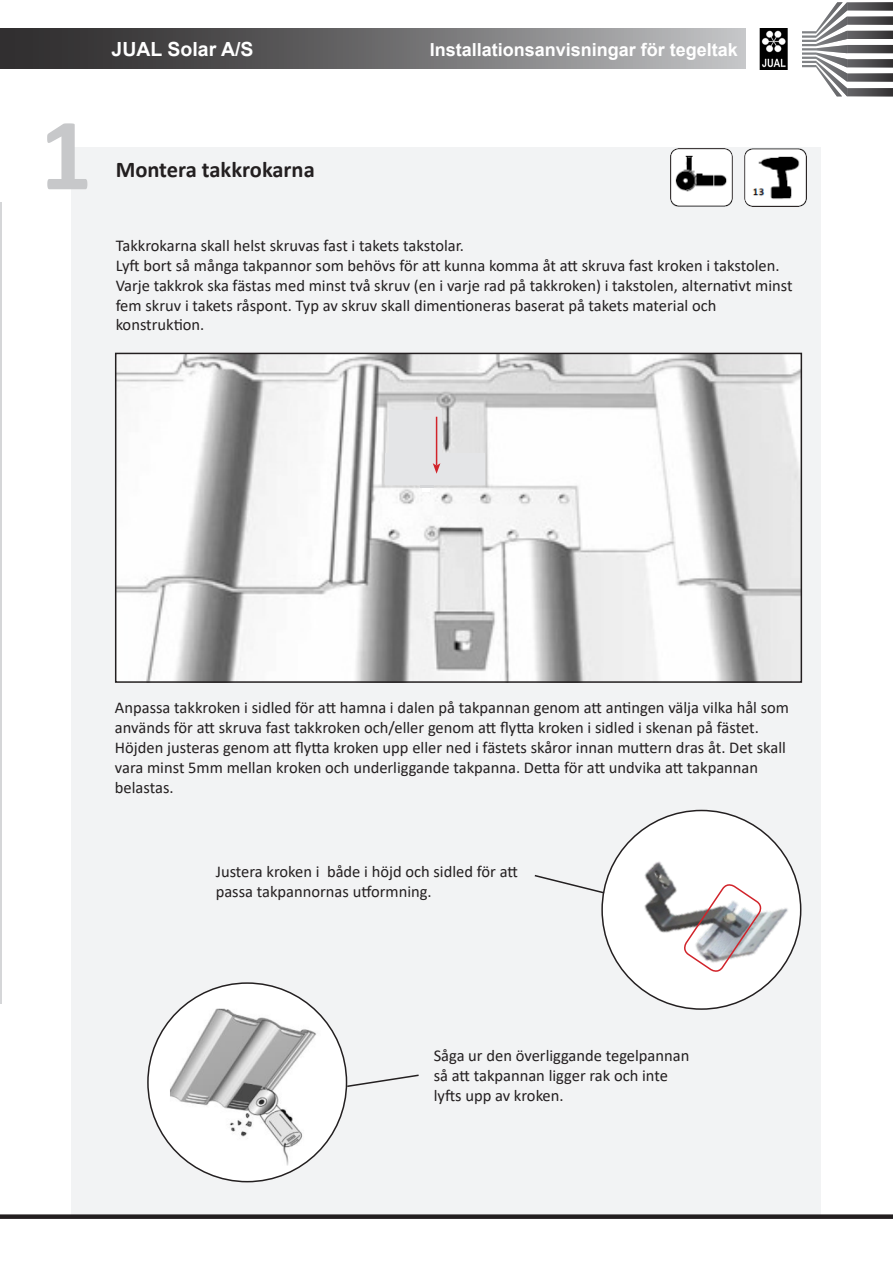
<style>
.page{position:relative;width:893px;height:1263px;background:#fff}
.page>*{position:absolute;margin:0;border:0;box-sizing:border-box;transform-origin:0 0}
.t1{font:700 103.5px "Calibri";color:#c7c8ca}
.t2{font:700 22.5px "Calibri";color:#231f20}
.t3{font:700 19.5px "Arial";color:#fff}
.t4{font:700 18px "Arial";color:#fff}
.t5{font:16.5px/19.8px "Calibri";color:#231f20}
</style>
<div class="page">
<div style="left:72px;top:147px;width:749px;height:1071px;background:#f2f3f4"></div>
<hr style="left:0;top:202px;width:2px;height:801px;background:#d5d6d8">
<img style="left:670px;top:148px;width:63px;height:59px">
<img style="left:744px;top:148px;width:63px;height:59px">
<div style="left:0;top:29px;width:746px;height:40px;background:linear-gradient(to right,#222021,#bcbdbf)"></div>
<svg style="left:847px;top:88px;width:46px;height:8px"></svg>
<svg style="left:847px;top:73px;width:46px;height:9px"></svg>
<svg style="left:847px;top:59px;width:46px;height:8px"></svg>
<svg style="left:847px;top:31px;width:46px;height:8px"></svg>
<svg style="left:847px;top:45px;width:46px;height:8px"></svg>
<svg style="left:847px;top:17px;width:46px;height:8px"></svg>
<svg style="left:847px;top:2px;width:46px;height:9px"></svg>
<svg style="left:802px;top:2px;width:45px;height:94px"></svg>
<div style="left:0;top:1214px;width:893px;height:5px;background:#231f20"></div>
<img style="left:759px;top:29px;width:29px;height:40px">
<img style="left:118px;top:356px;width:681px;height:324px">
<div style="left:115px;top:353px;width:687px;height:330px;border:2px solid #231f20"></div>
<div style="left:148px;top:983px;width:198px;height:199px;background:#fff;border-radius:50%"></div>
<img style="left:164px;top:992px;width:173px;height:181px">
<svg style="left:602px;top:810px;width:199px;height:199px;fill:#fff"></svg>
<img style="left:604px;top:824px;width:194px;height:172px">
<svg style="left:534px;top:874px;width:72px;height:21px"></svg>
<svg style="left:346px;top:1073px;width:73px;height:15px"></svg>
<svg style="left:682px;top:882px;width:82px;height:92px"></svg>
<div style="left:385px;top:454px;width:100px;height:31px;background:#e4e5e7"></div>
<div style="left:422px;top:487px;width:8px;height:5px;background:#fff"></div>
<div style="left:389px;top:410px;width:52px;height:59px;background:#e4e5e7"></div>
<hr style="left:436px;top:417px;width:1px;height:48px;background:#d1232a">
<svg style="left:433px;top:463px;width:7px;height:11px"></svg>
<svg style="left:420px;top:485px;width:13px;height:2px"></svg>
<p class="t3" style="left:112px;top:35px;width:143px">JUAL Solar A/S</p>
<p class="t4" style="left:430px;top:37px;width:310px">Installationsanvisningar för tegeltak</p>
<p class="t1" style="left:40px;top:82px;width:54px">1</p>
<p class="t2" style="left:116px;top:154px;width:201px">Montera takkrokarna</p>
<p class="t5" style="left:116px;top:235px;width:350px">Takkrokarna skall helst skruvas fast i takets takstolar.</p>
<p class="t5" style="left:116px;top:255px;width:678px">Lyft bort så många takpannor som behövs för att kunna komma åt att skruva fast kroken i takstolen.<br>Varje takkrok ska fästas med minst två skruv (en i varje rad på takkroken) i takstolen, alternativt minst fem skruv i takets råspont. Typ av skruv skall dimentioneras baserat på takets material och</p>
<p class="t5" style="left:116px;top:315px;width:90px">konstruktion.</p>
<p class="t5" style="left:115px;top:697px;width:676px">Anpassa takkroken i sidled för att hamna i dalen på takpannan genom att antingen välja vilka hål som används för att skruva fast takkroken och/eller genom att flytta kroken i sidled i skenan på fästet.<br>Höjden justeras genom att flytta kroken upp eller ned i fästets skåror innan muttern dras åt. Det skall vara minst 5mm mellan kroken och underliggande takpanna. Detta för att undvika att takpannan</p>
<p class="t5" style="left:115px;top:777px;width:60px">belastas.</p>
<p class="t5" style="left:216px;top:862px;width:304px">Justera kroken i både i höjd och sidled för att passa takpannornas utformning.</p>
<p class="t5" style="left:434px;top:1045px;width:257px">Såga ur den överliggande tegelpannan så att takpannan ligger rak och inte lyfts upp av kroken.</p>
</div>
